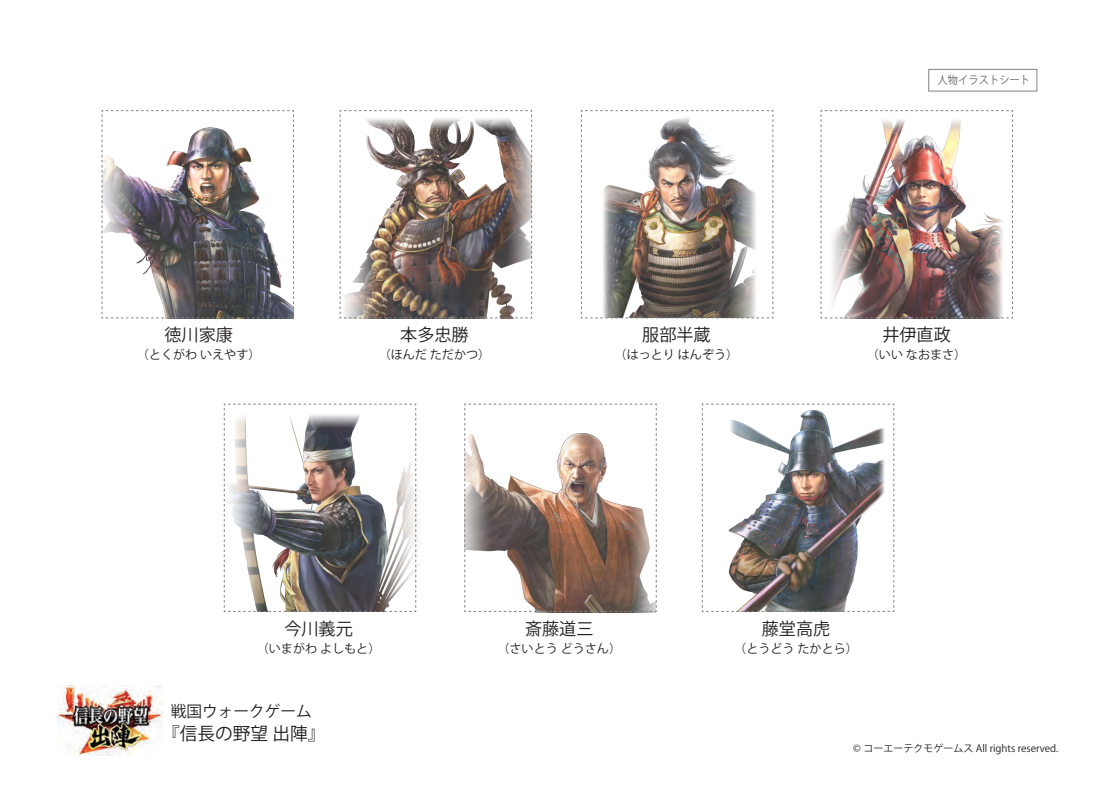
<style>
.page{position:relative;width:1113px;height:805px;background:#fff}
.page>*{position:absolute;margin:0;border:0;box-sizing:border-box;transform-origin:0 0}
.t1{font:17.62px "Koz Go Pr 6 N";color:#231f20}
.t2{font:17.12px "Koz Go Pr 6 N";color:#231f20}
.t3{font:15.62px "Koz Go Pr 6 N";color:#231f20}
.t4{font:12.12px "Koz Go Pr 6 N";color:#231f20}
.t5{font:11px "Koz Go Pr 6 N";color:#67696b;scale:.93 1}
.t6{font:10px "Koz Go Pr 6 N";color:#231f20}
</style>
<div class="page">
<img style="left:101px;top:110px;width:193px;height:208px">
<img style="left:339px;top:110px;width:193px;height:208px">
<img style="left:581px;top:110px;width:192px;height:208px">
<img style="left:820px;top:110px;width:193px;height:208px">
<img style="left:224px;top:403px;width:192px;height:209px">
<svg style="left:464px;top:403px;width:193px;height:209px"></svg>
<img style="left:701px;top:403px;width:193px;height:209px">
<img style="left:58px;top:685px;width:105px;height:70px">
<div style="left:928px;top:69px;width:109px;height:22px;border:1px solid #818387"></div>
<h2 class="t2" style="left:164px;top:325px;width:70px">徳川家康</h2>
<p class="t4" style="left:137px;top:347px;width:125px">（とくがわ いえやす）</p>
<h2 class="t2" style="left:400px;top:325px;width:70px">本多忠勝</h2>
<p class="t4" style="left:379px;top:347px;width:113px">（ほんだ ただかつ）</p>
<h2 class="t2" style="left:642px;top:325px;width:70px">服部半蔵</h2>
<p class="t4" style="left:614px;top:347px;width:125px">（はっとり はんぞう）</p>
<p class="t5" style="left:937px;top:74px;width:101px">人物イラストシート</p>
<h2 class="t2" style="left:882px;top:325px;width:70px">井伊直政</h2>
<p class="t4" style="left:867px;top:347px;width:101px">（いい なおまさ）</p>
<h2 class="t2" style="left:284px;top:619px;width:70px">今川義元</h2>
<p class="t4" style="left:257px;top:641px;width:125px">（いまがわ よしもと）</p>
<p class="t3" style="left:171px;top:702px;width:142px">戦国ウォークゲーム</p>
<h1 class="t1" style="left:162px;top:723px;width:165px">『信長の野望 出陣』</h1>
<h2 class="t2" style="left:525px;top:619px;width:70px">斎藤道三</h2>
<p class="t4" style="left:497px;top:641px;width:125px">（さいとう どうさん）</p>
<h2 class="t2" style="left:762px;top:619px;width:70px">藤堂高虎</h2>
<p class="t4" style="left:734px;top:641px;width:125px">（とうどう たかとら）</p>
<p class="t6" style="left:853px;top:742px;width:207px">© コーエーテクモゲームス All rights reserved.</p>
</div>
